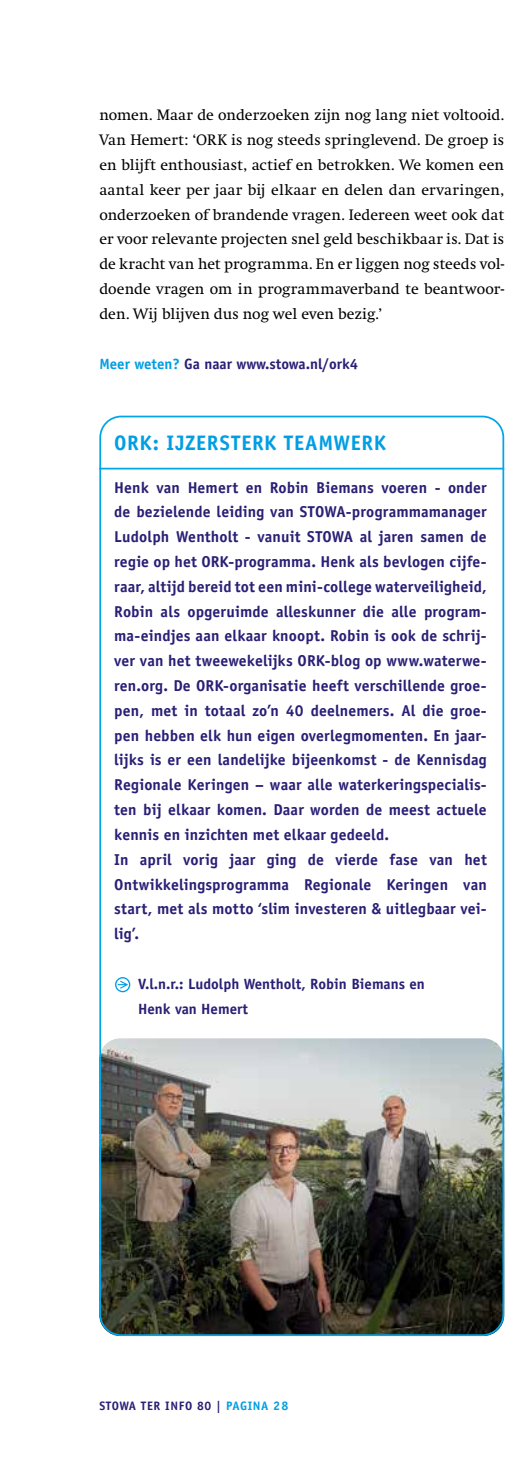
<style>
.page{position:relative;width:525px;height:1470px;background:#fff}
.page>*{position:absolute;margin:0;border:0;box-sizing:border-box;transform-origin:0 0}
.t1{font:700 21px "Officina Sans";letter-spacing:.025em;color:#009ee3}
.t2{font:700 15.75px/24.8px "Officina Sans";letter-spacing:.01em;color:#291f75}
.t3{font:15.75px/24.8px "Swift";color:#000;text-align:justify}
.t4{font:700 14.88px/24.8px "Officina Sans";color:#291f75}
.t5{font:700 12.25px "Officina Sans";letter-spacing:.05em;color:#291f75}
.s1{color:#009ee3}
.s2{font-size:12.6px;color:#009ee3}
</style>
<div class="page">
<img style="left:102px;top:1038px;width:402px;height:298px">
<div style="left:99px;top:416px;width:405px;height:920px;border:2px solid #00a6e7;border-radius:21px"></div>
<hr style="left:99px;top:468px;width:405px;height:1px;background:#00a6e7">
<svg style="left:115px;top:977px;width:15px;height:15px"></svg>
<p class="t3" style="left:99px;top:103px;width:406px">nomen. Maar de onderzoeken zijn nog lang niet voltooid.<br>Van Hemert: ‘ORK is nog steeds springlevend. De groep is en blijft enthousiast, actief en betrokken. We komen een aantal keer per jaar bij elkaar en delen dan ervaringen, onderzoeken of brandende vragen. Iedereen weet ook dat er voor relevante projecten snel geld beschikbaar is. Dat is de kracht van het programma. En er liggen nog steeds vol&shy;doende vragen om in programmaverband te beantwoor&shy;den. Wij blijven dus nog wel even bezig.’</p>
<p class="t4" style="left:99px;top:351px;width:260px"><span class="s1">Meer weten?</span> Ga naar www.stowa.nl/ork4</p>
<h1 class="t1" style="left:114px;top:430px;width:273px">ORK: IJZERSTERK TEAMWERK</h1>
<p class="t2" style="left:114px;top:474px;width:374px">Henk van Hemert en Robin Biemans voeren - onder de bezielende leiding van STOWA-programmamanager Ludolph Wentholt - vanuit STOWA al jaren samen de regie op het ORK-programma. Henk als bevlogen cijfe&shy;raar, altijd bereid tot een mini-college waterveiligheid, Robin als opgeruimde alleskunner die alle program&shy;ma-eindjes aan elkaar knoopt. Robin is ook de schrij&shy;ver van het tweewekelijks ORK-blog op www.waterwe&shy;ren.org. De ORK-organisatie heeft verschillende groe&shy;pen, met in totaal zo’n 40 deelnemers. Al die groe&shy;pen hebben elk hun eigen overlegmomenten. En jaar&shy;lijks is er een landelijke bijeenkomst - de Kennisdag Regionale Keringen – waar alle waterkeringspecialis&shy;ten bij elkaar komen. Daar worden de meest actuele kennis en inzichten met elkaar gedeeld.<br>In april vorig jaar ging de vierde fase van het Ontwikkelingsprogramma Regionale Keringen van start, met als motto ‘slim investeren &amp; uitlegbaar vei&shy;lig’.</p>
<p class="t4" style="left:138px;top:971px;width:288px">V.l.n.r.: Ludolph Wentholt, Robin Biemans en<br>Henk van Hemert</p>
<p class="t5" style="left:99px;top:1398px;width:190px">STOWA TER INFO 80 | <span class="s1">PAGINA</span> <span class="s2">28</span></p>
</div>
